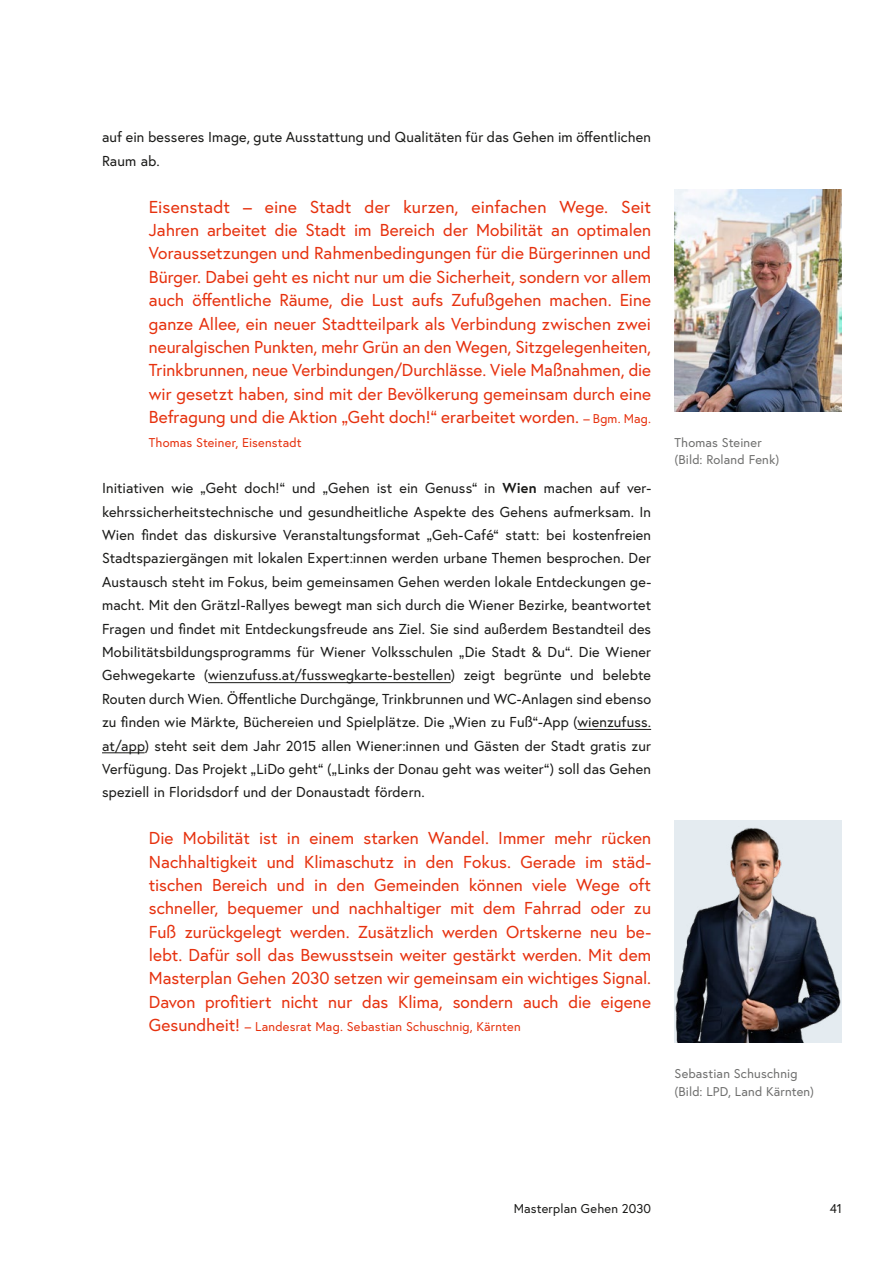
<style>
.page{position:relative;width:893px;height:1263px;background:#fff}
.page>*{position:absolute;margin:0;border:0;box-sizing:border-box;transform-origin:0 0}
.t1{font:17.25px/23.4px "Europa Austria";color:#e6310e;text-align:justify}
.p_Abstand_danach{font:14.4px/23.4px "Europa Austria";letter-spacing:.01em;color:#1a1a18}
.t2{font:12.75px "Europa Austria";letter-spacing:.015em;color:#e6310e}
.t3{font:12.75px/17.5px "Europa Austria";letter-spacing:.015em;color:#6f6f6e}
.t4{font:12.75px "Europa Austria";letter-spacing:.015em;color:#1a1a18}
.s1{font-size:12.75px}
.s2{font-weight:700}
.s3{font-size:17.25px}
</style>
<div class="page">
<hr style="left:208px;top:682px;width:243px;height:1px;background:#1a1a18">
<hr style="left:577px;top:729px;width:74px;height:1px;background:#1a1a18">
<hr style="left:102px;top:752px;width:43px;height:1px;background:#1a1a18">
<img style="left:674px;top:189px;width:168px;height:222px">
<img style="left:674px;top:825px;width:168px;height:218px">
<p class="p_Abstand_danach" style="left:102px;top:125px;width:551px">auf ein besseres Image, gute Ausstattung und Qualitäten für das Gehen im öffentlichen<br>Raum ab.</p>
<p class="t1" style="left:149px;top:195px;width:504px">Eisenstadt – eine Stadt der kurzen, einfachen Wege. Seit Jahren arbeitet die Stadt im Bereich der Mobilität an optimalen Voraussetzungen und Rahmenbedingungen für die Bürgerinnen und Bürger. Dabei geht es nicht nur um die Sicherheit, sondern vor allem auch öffentliche Räume, die Lust aufs Zufußgehen machen. Eine ganze Allee, ein neuer Stadtteilpark als Verbindung zwischen zwei neuralgischen Punkten, mehr Grün an den Wegen, Sitzgelegenheiten, Trinkbrunnen, neue Verbindungen/Durchlässe. Viele Maßnahmen, die wir gesetzt haben, sind mit der Bevölkerung gemeinsam durch eine Befragung und die Aktion „Geht doch!“ erarbeitet worden. <span class="s1">– Bgm. Mag.</span></p>
<p class="t2" style="left:149px;top:434px;width:154px">Thomas Steiner, Eisenstadt</p>
<p class="p_Abstand_danach" style="left:102px;top:476px;width:551px;text-align:justify">Initiativen wie „Geht doch!“ und „Gehen ist ein Genuss“ in <span class="s2">Wien</span> machen auf ver&shy;kehrssicherheitstechnische und gesundheitliche Aspekte des Gehens aufmerksam. In Wien findet das diskursive Veranstaltungsformat „Geh-Café“ statt: bei kostenfreien Stadtspaziergängen mit lokalen Expert:innen werden urbane Themen besprochen. Der Austausch steht im Fokus, beim gemeinsamen Gehen werden lokale Entdeckungen ge&shy;macht. Mit den Grätzl-Rallyes bewegt man sich durch die Wiener Bezirke, beantwortet Fragen und findet mit Entdeckungsfreude ans Ziel. Sie sind außerdem Bestandteil des Mobilitätsbildungsprogramms für Wiener Volksschulen „Die Stadt &amp; Du“. Die Wiener Gehwegekarte (wienzufuss.at/fusswegkarte-bestellen) zeigt begrünte und belebte Routen durch Wien. Öffentliche Durchgänge, Trinkbrunnen und WC-Anlagen sind ebenso zu finden wie Märkte, Büchereien und Spielplätze. Die „Wien zu Fuß“-App (wienzufuss. at/app) steht seit dem Jahr 2015 allen Wiener:innen und Gästen der Stadt gratis zur Verfügung. Das Projekt „LiDo geht“ („Links der Donau geht was weiter“) soll das Gehen speziell in Floridsdorf und der Donaustadt fördern.</p>
<p class="t1" style="left:149px;top:826px;width:504px">Die Mobilität ist in einem starken Wandel. Immer mehr rücken Nachhaltigkeit und Klimaschutz in den Fokus. Gerade im städ&shy;tischen Bereich und in den Gemeinden können viele Wege oft schneller, bequemer und nachhaltiger mit dem Fahrrad oder zu Fuß zurückgelegt werden. Zusätzlich werden Ortskerne neu be&shy;lebt. Dafür soll das Bewusstsein weiter gestärkt werden. Mit dem Masterplan Gehen 2030 setzen wir gemeinsam ein wichtiges Signal.<br>Davon profitiert nicht nur das Klima, sondern auch die eigene</p>
<p class="t2" style="left:149px;top:1018px;width:373px"><span class="s3">Gesundheit!</span> – Landesrat Mag. Sebastian Schuschnig, Kärnten</p>
<p class="t3" style="left:674px;top:433px;width:106px">Thomas Steiner (Bild: Roland Fenk)</p>
<p class="t3" style="left:674px;top:1064px;width:141px">Sebastian Schuschnig (Bild: LPD, Land Kärnten)</p>
<p class="t4" style="left:514px;top:1200px;width:139px">Masterplan Gehen 2030</p>
<p class="t4" style="left:830px;top:1200px;width:14px">41</p>
</div>
